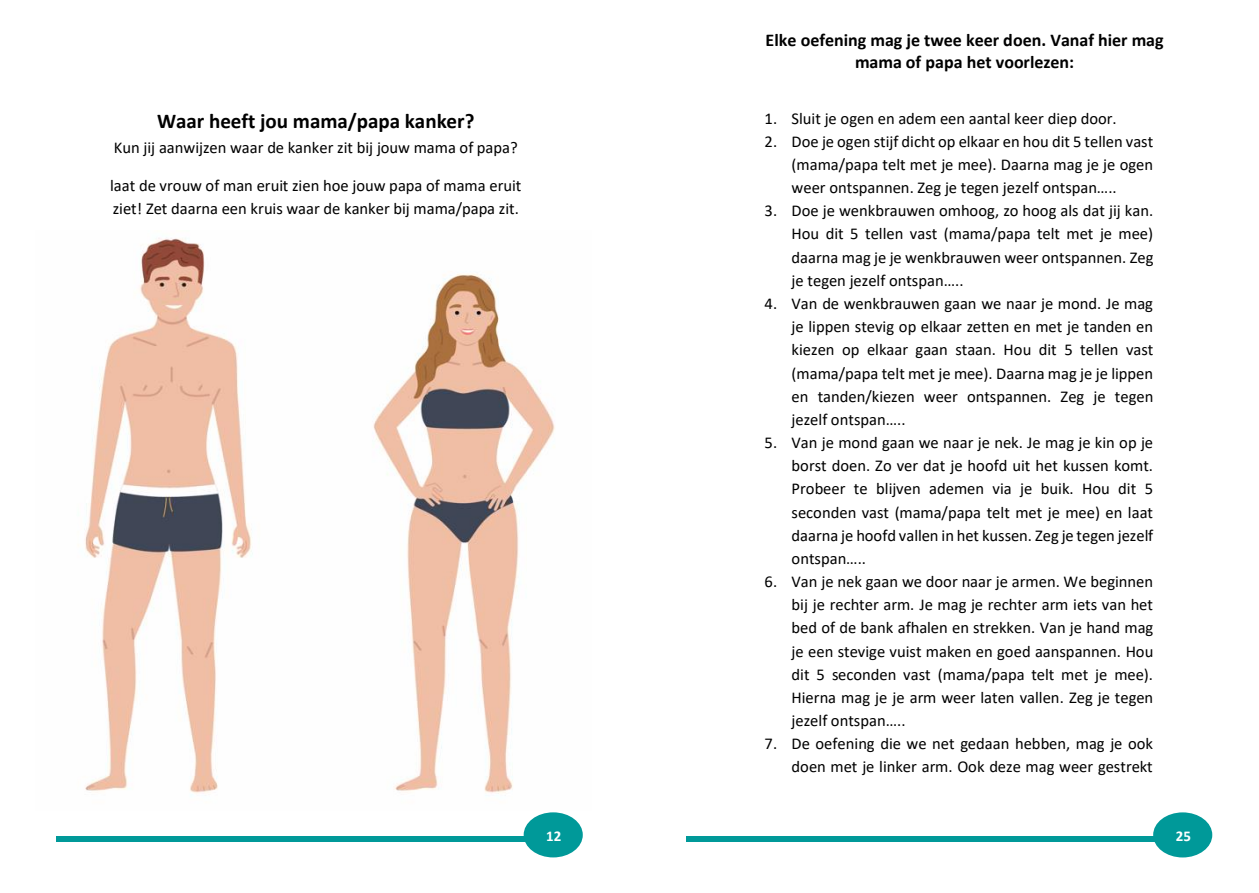
<style>
.page{position:relative;width:1259px;height:893px;background:#fff}
.page>*{position:absolute;margin:0;border:0;box-sizing:border-box;transform-origin:0 0}
.t1{font:700 21px "Calibri";color:#000}
.t2{font:700 18px/21.9px "Calibri";color:#000;text-align:center}
.t3{font:16.5px/23.1px "Calibri";color:#000;text-align:justify}
.t4{font:700 15px "Calibri";color:#fff}
</style>
<div class="page">
<div style="left:524px;top:812px;width:59px;height:45px;background:#099;border-radius:50%"></div>
<div style="left:56px;top:836px;width:475px;height:5px;background:#099"></div>
<img style="left:85px;top:238px;width:470px;height:558px">
<div style="left:1153px;top:812px;width:59px;height:45px;background:#099;border-radius:50%"></div>
<div style="left:686px;top:836px;width:474px;height:6px;background:#099"></div>
<p class="t1" style="left:157px;top:106px;width:319px">Waar heeft jou mama/papa kanker?</p>
<p class="t3" style="left:114px;top:136px;width:405px">Kun jij aanwijzen waar de kanker zit bij jouw mama of papa?</p>
<p class="t3" style="left:110px;top:174px;width:413px">laat de vrouw of man eruit zien hoe jouw papa of mama eruit ziet! Zet daarna een kruis waar de kanker bij mama/papa zit.</p>
<p class="t4" style="left:546px;top:826px;width:17px">12</p>
<p class="t2" style="left:765px;top:29px;width:399px">Elke oefening mag je twee keer doen. Vanaf hier mag mama of papa het voorlezen:</p>
<p class="t3" style="left:764px;top:106px;width:354px">1. Sluit je ogen en adem een aantal keer diep door.</p>
<p class="t3" style="left:791px;top:129px;width:363px;text-indent:-27px">2. Doe je ogen stijf dicht op elkaar en hou dit 5 tellen vast (mama/papa telt met je mee). Daarna mag je je ogen weer ontspannen. Zeg je tegen jezelf ontspan…..</p>
<p class="t3" style="left:791px;top:199px;width:363px;text-indent:-27px">3. Doe je wenkbrauwen omhoog, zo hoog als dat jij kan.<br>Hou dit 5 tellen vast (mama/papa telt met je mee) daarna mag je je wenkbrauwen weer ontspannen. Zeg je tegen jezelf ontspan…..</p>
<p class="t3" style="left:791px;top:291px;width:363px;text-indent:-27px">4. Van de wenkbrauwen gaan we naar je mond. Je mag je lippen stevig op elkaar zetten en met je tanden en kiezen op elkaar gaan staan. Hou dit 5 tellen vast (mama/papa telt met je mee). Daarna mag je je lippen en tanden/kiezen weer ontspannen. Zeg je tegen jezelf ontspan…..</p>
<p class="t3" style="left:791px;top:431px;width:363px;text-indent:-27px">5. Van je mond gaan we naar je nek. Je mag je kin op je borst doen. Zo ver dat je hoofd uit het kussen komt.<br>Probeer te blijven ademen via je buik. Hou dit 5 seconden vast (mama/papa telt met je mee) en laat daarna je hoofd vallen in het kussen. Zeg je tegen jezelf ontspan…..</p>
<p class="t3" style="left:791px;top:570px;width:363px;text-indent:-27px">6. Van je nek gaan we door naar je armen. We beginnen bij je rechter arm. Je mag je rechter arm iets van het bed of de bank afhalen en strekken. Van je hand mag je een stevige vuist maken en goed aanspannen. Hou dit 5 seconden vast (mama/papa telt met je mee).<br>Hierna mag je je arm weer laten vallen. Zeg je tegen jezelf ontspan…..</p>
<p class="t3" style="left:764px;top:732px;width:390px;text-align:right">7. De oefening die we net gedaan hebben, mag je ook doen met je linker arm. Ook deze mag weer gestrekt</p>
<p class="t4" style="left:1175px;top:826px;width:17px">25</p>
</div>
